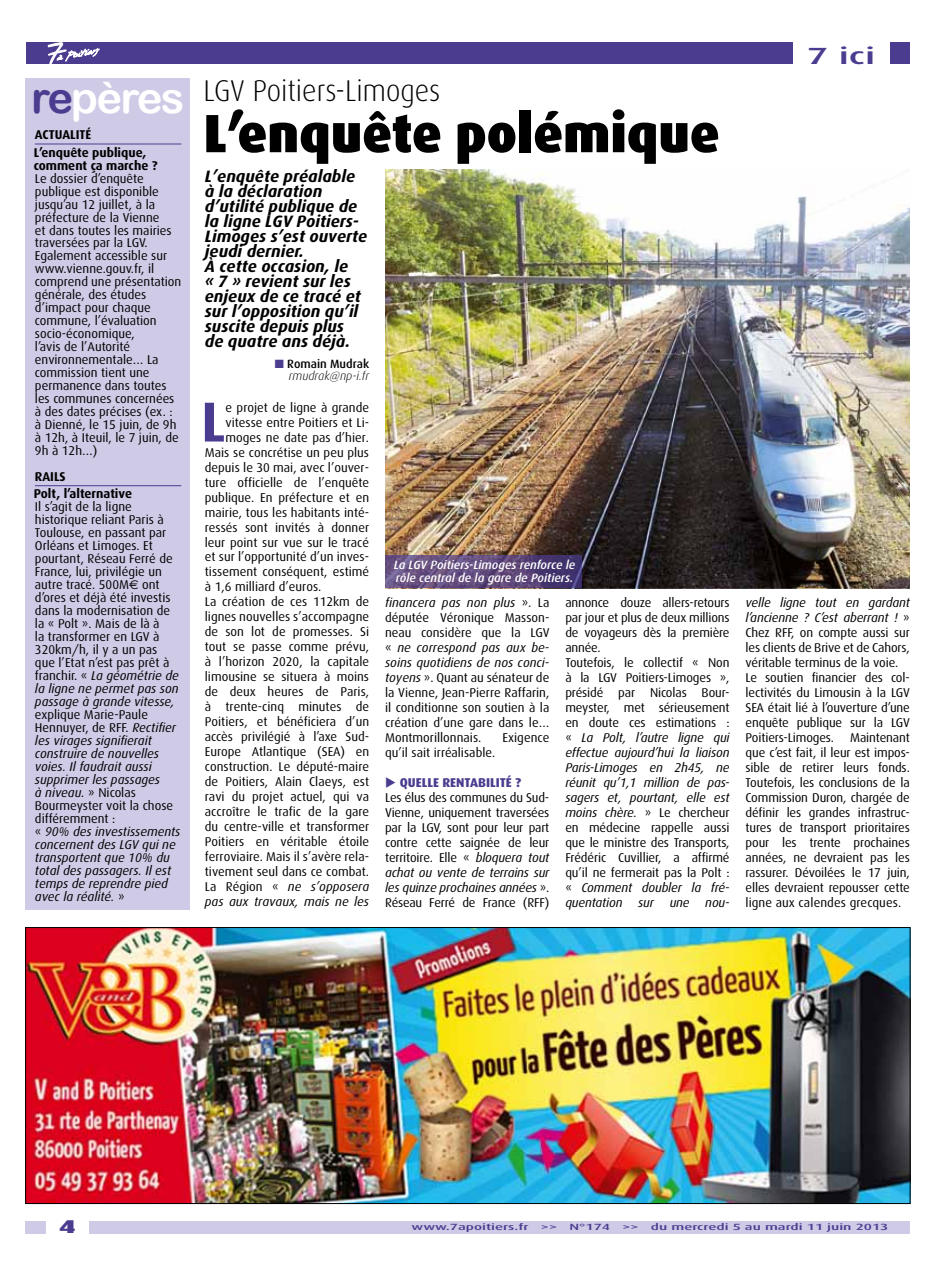
<style>
.page{position:relative;width:936px;height:1276px;background:#fff}
.page>*{position:absolute;margin:0;border:0;box-sizing:border-box;transform-origin:0 0}
.t1{font:700 56.4px "Dax";color:#4c3c90}
.t2{font:900 54px "Dax";color:#000;scale:.95 1}
.t3{font:43.5px "Arial Rounded MT Bold";letter-spacing:-.045em;color:#fff}
.t4{font:300 30px "Dax";color:#000;scale:.95 1}
.t5{font:500 23.4px "Dax";color:#4c3c90;scale:1.67 1}
.t6{font:900 18.6px "Dax";color:#4c3c90;scale:1.54 1}
.t7{font:italic 700 16.5px/15px "Dax";color:#000}
.t8{font:12.75px/15px "Dax";color:#000}
.t9{font:italic 12.75px/13px "Dax";color:#000}
.t10{font:700 12.75px/17.2px "Dax";color:#000}
.t11{font:italic 500 12px/13.5px "Dax";color:#fff}
.t12{font:italic 300 12px/12px "Dax";color:#000;text-align:right}
.t13{font:500 9px "Dax";color:#4c3c90;scale:1.67 1}
.s1{color:#4c3c90}
.s2{font-family:"Euro Sans"}
.s3{font-style:italic}
.s4{font-style:normal}
.s5{font-weight:500;font-style:normal}
.s6{font-weight:800;color:#4c3c90}
</style>
<div class="page">
<div style="left:26px;top:1220px;width:884px;height:13px;background:#cfcae6"></div>
<div style="left:46px;top:1211px;width:43px;height:33px;background:#fff"></div>
<img style="left:385px;top:169px;width:524px;height:419px">
<svg style="left:385px;top:555px;width:196px;height:33px;background:#5d497b"></svg>
<div style="left:26px;top:43px;width:883px;height:21px;background:#4c3c90"></div>
<svg style="left:48px;top:42px;width:51px;height:22px"></svg>
<div style="left:25px;top:78px;width:165px;height:831px;background:#cfcae6"></div>
<hr style="left:35px;top:144px;width:146px;height:1px;background:#4c3c90">
<hr style="left:35px;top:485px;width:146px;height:1px;background:#4c3c90">
<div style="left:792px;top:37px;width:97px;height:33px;background:#fff"></div>
<img style="left:27px;top:929px;width:881px;height:272px">
<h3 class="t3" style="left:31px;top:72px;width:155px"><span class="s1">re</span>pères</h3>
<p class="t10" style="left:35px;top:126px;width:58px">actualité</p>
<p class="t10" style="left:34px;top:144px;width:114px">L’enquête publique,</p>
<p class="t10" style="left:34px;top:157px;width:125px">comment ça marche ?</p>
<p class="t8" style="left:35px;top:172px;width:148px;line-height:13px">Le dossier d’enquête publique est disponible jusqu’au 12 juillet, à la préfecture de la Vienne<br>et dans toutes les mairies traversées par la LGV.<br>Egalement accessible sur www.vienne.gouv.fr, il comprend une présentation générale, des études d’impact pour chaque commune, l’évaluation socio-économique,<br>l’avis de l’Autorité environnementale… La commission tient une permanence dans toutes les communes concernées à des dates précises (ex. : à Dienné, le 15 juin, de 9h à 12h, à Iteuil, le 7 juin, de<br>9h à 12h…)</p>
<p class="t10" style="left:34px;top:468px;width:100px">Rails<br>Polt, l’alternative</p>
<p class="t8" style="left:35px;top:500px;width:145px;line-height:13px">Il s’agit de la ligne historique reliant Paris à<br>Toulouse, en passant par<br>Orléans et Limoges. Et pourtant, Réseau Ferré de<br>France, lui, privilégie un autre tracé. 500M<span class="s2">€</span> ont d’ores et déjà été investis dans la modernisation de la « Polt ». Mais de là à<br>la transformer en LGV à<br>320km/h, il y a un pas que l’Etat n’est pas prêt à franchir. « <span class="s3">La géométrie de la ligne ne permet pas son passage à grande vitesse,</span></p>
<p class="t9" style="left:35px;top:708px;width:147px"><span class="s4">explique Marie-Paule<br>Hennuyer, de RFF.</span> Rectifier les virages signifierait construire de nouvelles voies. Il faudrait aussi supprimer les passages<br>à niveau. <span class="s4">» Nicolas<br>Bourmeyster voit la chose différemment :<br>«</span> 90% des investissements concernent des LGV qui ne transportent que 10% du total des passagers. Il est temps de reprendre pied avec la réalité. <span class="s4">»</span></p>
<h3 class="t4" style="left:203px;top:74px;width:251px">LGV Poitiers-Limoges</h3>
<h2 class="t2" style="left:203px;top:102px;width:544px">L’enquête polémique</h2>
<h3 class="t5" style="left:806px;top:43px;width:42px">7 ici</h3>
<p class="t7" style="left:205px;top:169px;width:164px">L’enquête préalable à la déclaration d’utilité publique de la ligne LGV Poitiers-<br>Limoges s’est ouverte jeudi dernier.<br>À cette occasion, le<br>« 7 » revient sur les enjeux de ce tracé et sur l’opposition qu’il suscite depuis plus<br>de quatre ans déjà.</p>
<p class="t12" style="left:275px;top:358px;width:96px"><span class="s1">■</span> <span class="s5">Romain Mudrak </span>rmudrak@np-i.fr</p>
<h1 class="t1" style="left:201px;top:390px;width:26px">L</h1>
<p class="t8" style="left:225px;top:400px;width:145px">e projet de ligne à grande</p>
<p class="t8" style="left:225px;top:415px;width:145px">vitesse entre Poitiers et Li-</p>
<p class="t8" style="left:225px;top:430px;width:145px">moges ne date pas d’hier.</p>
<p class="t8" style="left:205px;top:445px;width:166px">Mais se concrétise un peu plus</p>
<p class="t8" style="left:205px;top:460px;width:166px">depuis le 30 mai, avec l’ouver-</p>
<p class="t8" style="left:205px;top:475px;width:166px">ture officielle de l’enquête</p>
<p class="t8" style="left:205px;top:490px;width:166px">publique. En préfecture et en</p>
<p class="t8" style="left:205px;top:505px;width:166px">mairie, tous les habitants inté-</p>
<p class="t8" style="left:205px;top:520px;width:166px">ressés sont invités à donner</p>
<p class="t8" style="left:205px;top:535px;width:166px">leur point sur vue sur le tracé</p>
<p class="t8" style="left:205px;top:550px;width:166px">et sur l’opportunité d’un inves-</p>
<p class="t8" style="left:205px;top:565px;width:166px">tissement conséquent, estimé</p>
<p class="t8" style="left:205px;top:580px;width:118px">à 1,6 milliard d’euros.</p>
<p class="t8" style="left:205px;top:595px;width:166px">La création de ces 112km de</p>
<p class="t8" style="left:205px;top:610px;width:166px">lignes nouvelles s’accompagne</p>
<p class="t8" style="left:205px;top:625px;width:166px">de son lot de promesses. Si</p>
<p class="t8" style="left:205px;top:639px;width:166px">tout se passe comme prévu,</p>
<p class="t8" style="left:205px;top:654px;width:166px">à l’horizon 2020, la capitale</p>
<p class="t8" style="left:205px;top:669px;width:166px">limousine se situera à moins</p>
<p class="t8" style="left:205px;top:684px;width:166px">de deux heures de Paris,</p>
<p class="t8" style="left:205px;top:699px;width:166px">à trente-cinq minutes de</p>
<p class="t8" style="left:205px;top:714px;width:166px">Poitiers, et bénéficiera d’un</p>
<p class="t8" style="left:205px;top:729px;width:166px">accès privilégié à l’axe Sud-</p>
<p class="t8" style="left:205px;top:744px;width:166px">Europe Atlantique (SEA) en</p>
<p class="t8" style="left:205px;top:759px;width:166px">construction. Le député-maire</p>
<p class="t8" style="left:205px;top:774px;width:166px">de Poitiers, Alain Claeys, est</p>
<p class="t8" style="left:205px;top:789px;width:166px">ravi du projet actuel, qui va</p>
<p class="t8" style="left:205px;top:804px;width:166px">accroître le trafic de la gare</p>
<p class="t8" style="left:205px;top:819px;width:166px">du centre-ville et transformer</p>
<p class="t8" style="left:205px;top:834px;width:166px">Poitiers en véritable étoile</p>
<p class="t8" style="left:205px;top:849px;width:166px">ferroviaire. Mais il s’avère rela-</p>
<p class="t8" style="left:205px;top:864px;width:166px">tivement seul dans ce combat.</p>
<p class="t9" style="left:205px;top:880px;width:166px"><span class="s4">La Région «</span> ne s’opposera</p>
<p class="t9" style="left:205px;top:895px;width:166px">pas aux travaux, mais ne les</p>
<p class="t11" style="left:394px;top:558px;width:183px">La LGV Poitiers-Limoges renforce le rôle central de la gare de Poitiers.</p>
<p class="t8" style="left:385px;top:595px;width:166px;text-align:justify"><span class="s3">financera pas non plus</span> ». La députée Véronique Masson&shy;neau considère que la LGV « <span class="s3">ne correspond pas aux be&shy;soins quotidiens de nos conci&shy;toyens</span> ». Quant au sénateur de la Vienne, Jean-Pierre Raffarin, il conditionne son soutien à la création d’une gare dans le… Montmorillonnais.</p>
<p class="t8" style="left:502px;top:730px;width:48px">Exigence</p>
<p class="t8" style="left:385px;top:745px;width:112px">qu’il sait irréalisable.</p>
<p class="t8" style="left:385px;top:775px;width:166px"><span class="s1">◆</span> <span class="s6">QUELLE RENTABILITÉ ?<br></span>Les élus des communes du Sud-<br>Vienne, uniquement traversées par la LGV, sont pour leur part contre cette saignée de leur territoire. Elle « <span class="s3">bloquera tout achat ou vente de terrains sur les quinze prochaines années</span> ».<br>Réseau Ferré de France (RFF)</p>
<p class="t8" style="left:565px;top:595px;width:166px">annonce douze allers-retours par jour et plus de deux millions de voyageurs dès la première année.<br>Toutefois, le collectif « Non à la LGV Poitiers-Limoges », présidé par Nicolas Bour&shy;meyster, met sérieusement en doute ces estimations : « <span class="s3">La Polt, l’autre ligne qui effectue aujourd’hui la liaison<br>Paris-Limoges en 2h45, ne réunit qu’1,1 million de pas&shy;sagers et, pourtant, elle est moins chère.</span> » Le chercheur en médecine rappelle aussi que le ministre des Transports,<br>Frédéric Cuvillier, a affirmé qu’il ne fermerait pas la Polt : « <span class="s3">Comment doubler la fré&shy;quentation sur une nou-</span></p>
<p class="t8" style="left:745px;top:595px;width:166px"><span class="s3">velle ligne tout en gardant l’ancienne ? C’est aberrant !</span> »<br>Chez RFF, on compte aussi sur les clients de Brive et de Cahors, véritable terminus de la voie.<br>Le soutien financier des col&shy;lectivités du Limousin à la LGV<br>SEA était lié à l’ouverture d’une enquête publique sur la LGV<br>Poitiers-Limoges. Maintenant que c’est fait, il leur est impos&shy;sible de retirer leurs fonds.<br>Toutefois, les conclusions de la<br>Commission Duron, chargée de définir les grandes infrastruc&shy;tures de transport prioritaires pour les trente prochaines années, ne devraient pas les rassurer. Dévoilées le 17 juin, elles devraient repousser cette ligne aux calendes grecques.</p>
<h3 class="t6" style="left:59px;top:1215px;width:13px">4</h3>
<p class="t13" style="left:411px;top:1221px;width:72px">www.7apoitiers.fr</p>
<p class="t13" style="left:541px;top:1221px;width:11px">&gt;&gt;</p>
<p class="t13" style="left:569px;top:1221px;width:26px">N°174</p>
<p class="t13" style="left:622px;top:1221px;width:11px">&gt;&gt;</p>
<p class="t13" style="left:651px;top:1221px;width:144px">du mercredi 5 au mardi 11 juin 2013</p>
</div>
